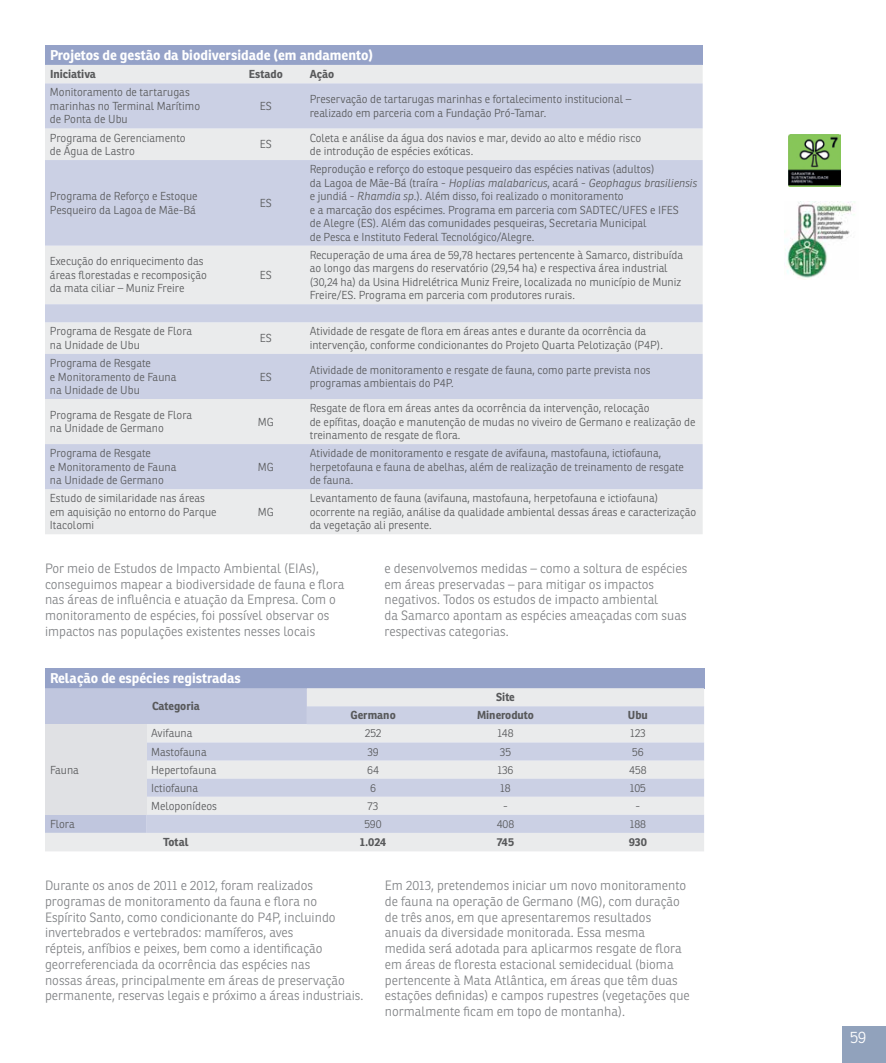
<style>
.page{position:relative;width:886px;height:1063px;background:#fff}
.page>*{position:absolute;margin:0;border:0;box-sizing:border-box;transform-origin:0 0}
.t1{font:300 16.25px "Ronnia";color:#fff}
.t2{font:700 13.75px "Ronnia";color:#fff}
.t3{font:300 13.12px/15.8px "Ronnia";color:#808285}
.t4{font:300 11.25px/13.5px "Ronnia";color:#58595b}
.t5{font:700 11.25px "Ronnia";color:#58595b}
.s1{font-style:italic}
</style>
<div class="page">
<div style="left:842px;top:1026px;width:44px;height:37px;background:#91a2bc"></div>
<div style="left:45px;top:45px;width:658px;height:20px;background:#95a2c8"></div>
<div style="left:45px;top:65px;width:658px;height:469px;background:#eaebec"></div>
<svg style="left:45px;top:83px;width:658px;height:406px;background:#d7dbe7"></svg>
<div style="left:45px;top:668px;width:659px;height:20px;background:#95a2c8"></div>
<svg style="left:45px;top:688px;width:659px;height:163px;background:#dcdfe7"></svg>
<svg style="left:146px;top:706px;width:558px;height:127px;background:#d8dbe7"></svg>
<div style="left:45px;top:724px;width:101px;height:91px;background:#e0e1e4"></div>
<img style="left:785px;top:202px;width:70px;height:76px">
<img style="left:788px;top:135px;width:52px;height:52px">
<p class="t2" style="left:50px;top:46px;width:324px">Projetos de gestão da biodiversidade (em andamento)</p>
<p class="t5" style="left:50px;top:67px;width:47px">Iniciativa</p>
<p class="t5" style="left:249px;top:67px;width:36px">Estado</p>
<p class="t5" style="left:310px;top:67px;width:26px">Ação</p>
<p class="t4" style="left:50px;top:86px;width:152px">Monitoramento de tartarugas marinhas no Terminal Marítimo de Ponta de Ubu</p>
<p class="t4" style="left:260px;top:99px;width:14px">ES</p>
<p class="t4" style="left:310px;top:92px;width:323px">Preservação de tartarugas marinhas e fortalecimento institucional – realizado em parceria com a Fundação Pró-Tamar.</p>
<p class="t4" style="left:50px;top:131px;width:137px">Programa de gerenciamento de água de lastro</p>
<p class="t4" style="left:260px;top:138px;width:14px">ES</p>
<p class="t4" style="left:310px;top:131px;width:333px">Coleta e análise da água dos navios e mar, devido ao alto e médio risco de introdução de espécies exóticas.</p>
<p class="t4" style="left:50px;top:189px;width:149px">Programa de Reforço e Estoque<br>Pesqueiro da Lagoa de Mãe-Bá</p>
<p class="t4" style="left:260px;top:196px;width:14px">ES</p>
<p class="t4" style="left:310px;top:162px;width:389px">Reprodução e reforço do estoque pesqueiro das espécies nativas (adultos)<br>da Lagoa de Mãe-Bá (traíra - <span class="s1">Hoplias malabaricus</span>, acará - <span class="s1">Geophagus brasiliensis </span>e jundiá - <span class="s1">Rhamdia sp</span>.). Além disso, foi realizado o monitoramento<br>e a marcação dos espécimes. Programa em parceria com SADTEC/UFES e IFES<br>de Alegre (ES). Além das comunidades pesqueiras, Secretaria Municipal<br>de Pesca e Instituto Federal Tecnológico/Alegre.</p>
<p class="t4" style="left:50px;top:255px;width:158px">Execução do enriquecimento das áreas florestadas e recomposição da mata ciliar – Muniz Freire</p>
<p class="t4" style="left:260px;top:268px;width:14px">ES</p>
<p class="t4" style="left:310px;top:248px;width:375px">Recuperação de uma área de 59,78 hectares pertencente à Samarco, distribuída ao longo das margens do reservatório (29,54 ha) e respectiva área industrial (30,24 ha) da Usina Hidrelétrica Muniz Freire, localizada no município de Muniz Freire/ES. Programa em parceria com produtores rurais.</p>
<p class="t4" style="left:50px;top:325px;width:144px">Programa de Resgate de Flora na Unidade de Ubu</p>
<p class="t4" style="left:260px;top:331px;width:14px">ES</p>
<p class="t4" style="left:310px;top:325px;width:355px">Atividade de resgate de flora em áreas antes e durante da ocorrência da intervenção, conforme condicionantes do Projeto Quarta Pelotização (P4P).</p>
<p class="t4" style="left:50px;top:356px;width:128px">Programa de Resgate<br>e Monitoramento de Fauna na Unidade de Ubu</p>
<p class="t4" style="left:260px;top:370px;width:14px">ES</p>
<p class="t4" style="left:310px;top:363px;width:342px">Atividade de monitoramento e resgate de fauna, como parte prevista nos programas ambientais do P4P.</p>
<p class="t4" style="left:50px;top:408px;width:144px">Programa de Resgate de Flora na Unidade de Germano</p>
<p class="t4" style="left:258px;top:415px;width:17px">MG</p>
<p class="t4" style="left:50px;top:446px;width:128px">Programa de Resgate<br>e Monitoramento de Fauna na Unidade de Germano</p>
<p class="t4" style="left:258px;top:460px;width:17px">MG</p>
<p class="t4" style="left:310px;top:401px;width:387px">Resgate de flora em áreas antes da ocorrência da intervenção, relocação<br>de epífitas, doação e manutenção de mudas no viveiro de Germano e realização de treinamento de resgate de flora.</p>
<p class="t4" style="left:310px;top:446px;width:376px">Atividade de monitoramento e resgate de avifauna, mastofauna, ictiofauna, herpetofauna e fauna de abelhas, além de realização de treinamento de resgate de fauna.</p>
<p class="t4" style="left:310px;top:491px;width:388px">Levantamento de fauna (avifauna, mastofauna, herpetofauna e ictiofauna) ocorrente na região, análise da qualidade ambiental dessas áreas e caracterização da vegetação ali presente.</p>
<p class="t3" style="left:45px;top:560px;width:301px">Por meio de Estudos de Impacto Ambiental (EIAs), conseguimos mapear a biodiversidade de fauna e flora nas áreas de influência e atuação da Empresa. Com o monitoramento de espécies, foi possível observar os impactos nas populações existentes nesses locais</p>
<p class="t3" style="left:384px;top:560px;width:304px">e desenvolvemos medidas – como a soltura de espécies em áreas preservadas – para mitigar os impactos negativos. Todos os estudos de impacto ambiental<br>da Samarco apontam as espécies ameaçadas com suas respectivas categorias.</p>
<p class="t2" style="left:50px;top:670px;width:192px">Relação de espécies registradas</p>
<p class="t5" style="left:152px;top:699px;width:49px">Categoria</p>
<p class="t4" style="left:50px;top:491px;width:168px">Estudo de similaridade nas áreas em aquisição no entorno do Parque<br>Itacolomi</p>
<p class="t4" style="left:258px;top:505px;width:17px">MG</p>
<p class="t5" style="left:496px;top:690px;width:20px">Site</p>
<p class="t5" style="left:350px;top:708px;width:47px">Germano</p>
<p class="t5" style="left:477px;top:708px;width:58px">Mineroduto</p>
<p class="t5" style="left:628px;top:708px;width:21px">Ubu</p>
<p class="t4" style="left:50px;top:763px;width:30px">Fauna</p>
<p class="t4" style="left:151px;top:727px;width:43px">Avifauna</p>
<p class="t4" style="left:365px;top:727px;width:18px">252</p>
<p class="t4" style="left:497px;top:727px;width:18px">148</p>
<p class="t4" style="left:630px;top:727px;width:17px">123</p>
<p class="t4" style="left:151px;top:745px;width:57px">Mastofauna</p>
<p class="t4" style="left:367px;top:745px;width:13px">39</p>
<p class="t4" style="left:500px;top:745px;width:13px">35</p>
<p class="t4" style="left:632px;top:745px;width:13px">56</p>
<p class="t4" style="left:151px;top:763px;width:67px">Hepertofauna</p>
<p class="t4" style="left:367px;top:763px;width:13px">64</p>
<p class="t4" style="left:497px;top:763px;width:18px">136</p>
<p class="t4" style="left:629px;top:763px;width:19px">458</p>
<p class="t4" style="left:151px;top:781px;width:49px">Ictiofauna</p>
<p class="t4" style="left:370px;top:781px;width:7px">6</p>
<p class="t4" style="left:500px;top:781px;width:12px">18</p>
<p class="t4" style="left:630px;top:781px;width:18px">105</p>
<p class="t4" style="left:151px;top:799px;width:68px">Meloponídeos</p>
<p class="t4" style="left:368px;top:799px;width:12px">73</p>
<p class="t4" style="left:503px;top:799px;width:6px">-</p>
<p class="t4" style="left:635px;top:799px;width:6px">-</p>
<p class="t4" style="left:50px;top:817px;width:26px">Flora</p>
<p class="t4" style="left:364px;top:817px;width:19px">590</p>
<p class="t4" style="left:497px;top:817px;width:19px">408</p>
<p class="t4" style="left:630px;top:817px;width:18px">188</p>
<p class="t5" style="left:163px;top:835px;width:27px">Total</p>
<p class="t5" style="left:360px;top:835px;width:28px">1.024</p>
<p class="t5" style="left:497px;top:835px;width:19px">745</p>
<p class="t5" style="left:629px;top:835px;width:20px">930</p>
<p class="t3" style="left:45px;top:878px;width:320px">Durante os anos de 2011 e 2012, foram realizados programas de monitoramento da fauna e flora no<br>Espírito Santo, como condicionante do P4P, incluindo invertebrados e vertebrados: mamíferos, aves<br>répteis, anfíbios e peixes, bem como a identificação georreferenciada da ocorrência das espécies nas<br>nossas áreas, principalmente em áreas de preservação permanente, reservas legais e próximo a áreas industriais.</p>
<p class="t3" style="left:385px;top:878px;width:306px">Em 2013, pretendemos iniciar um novo monitoramento de fauna na operação de Germano (MG), com duração de três anos, em que apresentaremos resultados anuais da diversidade monitorada. Essa mesma<br>medida será adotada para aplicarmos resgate de flora em áreas de floresta estacional semidecidual (bioma pertencente à Mata Atlântica, em áreas que têm duas estações definidas) e campos rupestres (vegetações que normalmente ficam em topo de montanha).</p>
<h1 class="t1" style="left:850px;top:1027px;width:18px">59</h1>
</div>
